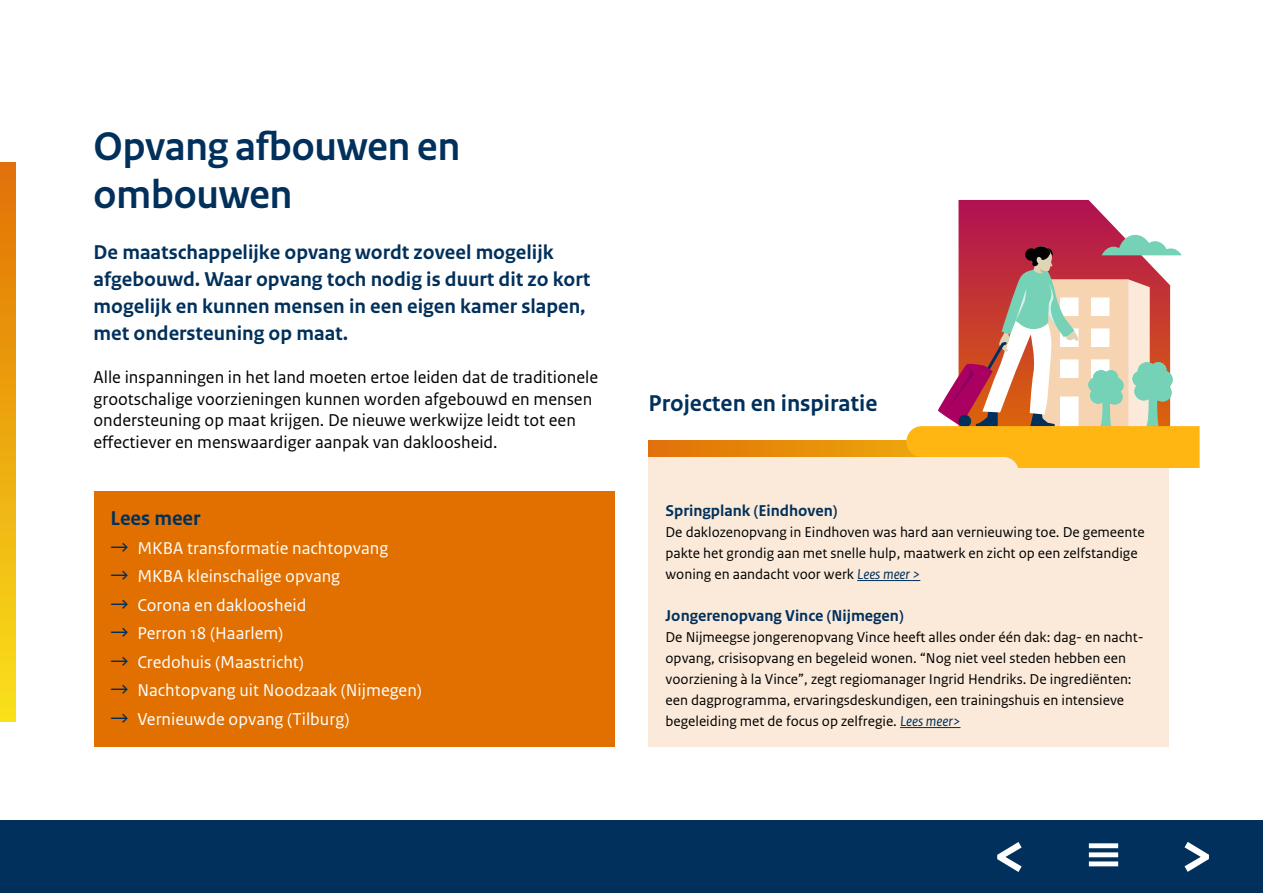
<style>
.page{position:relative;width:1263px;height:893px;background:#fff}
.page>*{position:absolute;margin:0;border:0;box-sizing:border-box;transform-origin:0 0}
.t1{font:700 50.4px "Rijksoverheid Sans Text";color:#fff;scale:1.48 1}
.t2{font:700 42px/48px "Rijksoverheid Sans Heading";color:#00305b}
.t3{font:700 24px "Rijksoverheid Sans Text";color:#00305b}
.intro{font:700 21px/27px "Rijksoverheid Sans Text";color:#00305b}
.P_platte_tekst{font:18px/21.6px "Rijksoverheid Sans Text";color:#000}
.t4{font:18px "Rijksoverheid Sans Text";color:#fff}
.P_platte_tekst-2{font:700 16.5px "Rijksoverheid Sans Text";color:#00305b}
.P_platte_tekst-3{font:15px/21px "Rijksoverheid Sans Text";color:#000}
.s1{font-size:21px;color:#00305b}
.s2{font-style:italic;color:#00305b}
</style>
<div class="page">
<div style="left:94px;top:491px;width:520px;height:256px;background:#e17000"></div>
<div style="left:648px;top:449px;width:521px;height:298px;background:#fbead9"></div>
<hr style="left:857px;top:580px;width:63px;height:1px;background:#00305b">
<hr style="left:900px;top:727px;width:60px;height:1px;background:#00305b">
<svg style="left:648px;top:441px;width:258px;height:16px;background:#e68a09"></svg>
<svg style="left:958px;top:200px;width:179px;height:35px"></svg>
<svg style="left:906px;top:235px;width:293px;height:233px"></svg>
<div style="left:0;top:162px;width:16px;height:560px;background:linear-gradient(to bottom,#e17105,#f9e11b)"></div>
<div style="left:0;top:821px;width:1263px;height:72px;background:#00305b"></div>
<svg style="left:1184px;top:842px;width:25px;height:30px"></svg>
<svg style="left:997px;top:842px;width:25px;height:30px"></svg>
<h3 class="t2" style="left:94px;top:124px;width:368px">Opvang afbouwen en ombouwen</h3>
<p class="intro" style="left:94px;top:239px;width:498px">De maatschappelijke opvang wordt zoveel mogelijk afgebouwd. Waar opvang toch nodig is duurt dit zo kort mogelijk en kunnen mensen in een eigen kamer slapen, met ondersteuning op maat.</p>
<p class="P_platte_tekst" style="left:94px;top:366px;width:506px">Alle inspanningen in het land moeten ertoe leiden dat de traditionele grootschalige voorzieningen kunnen worden afgebouwd en mensen ondersteuning op maat krijgen. De nieuwe werkwijze leidt tot een effectiever en menswaardiger aanpak van dakloosheid.</p>
<h3 class="intro" style="left:111px;top:505px;width:91px">Lees meer</h3>
<p class="t4" style="left:111px;top:537px;width:279px"><span class="s1">→</span> MKBA transformatie nachtopvang</p>
<p class="t4" style="left:111px;top:566px;width:231px"><span class="s1">→</span> MKBA kleinschalige opvang</p>
<p class="t4" style="left:111px;top:594px;width:197px"><span class="s1">→</span> Corona en dakloosheid</p>
<p class="t4" style="left:111px;top:623px;width:174px"><span class="s1">→</span> Perron 18 (Haarlem)</p>
<p class="t4" style="left:111px;top:651px;width:195px"><span class="s1">→</span> Credohuis (Maastricht)</p>
<p class="t4" style="left:111px;top:680px;width:313px"><span class="s1">→</span> Nachtopvang uit Noodzaak (Nijmegen)</p>
<p class="t4" style="left:111px;top:708px;width:240px"><span class="s1">→</span> Vernieuwde opvang (Tilburg)</p>
<h4 class="t3" style="left:648px;top:390px;width:231px">Projecten en inspiratie</h4>
<p class="P_platte_tekst-2" style="left:665px;top:501px;width:173px">Springplank (Eindhoven)</p>
<p class="P_platte_tekst-3" style="left:665px;top:522px;width:481px">De daklozenopvang in Eindhoven was hard aan vernieuwing toe. De gemeente pakte het grondig aan met snelle hulp, maatwerk en zicht op een zelfstandige woning en aandacht voor werk <span class="s2">Lees meer &gt;</span></p>
<p class="P_platte_tekst-2" style="left:665px;top:606px;width:240px">Jongerenopvang Vince (Nijmegen)</p>
<p class="P_platte_tekst-3" style="left:665px;top:627px;width:478px">De Nijmeegse jongerenopvang Vince heeft alles onder één dak: dag- en nacht&shy;opvang, crisisopvang en begeleid wonen. “Nog niet veel steden hebben een voorziening à la Vince”, zegt regiomanager Ingrid Hendriks. De ingrediënten: een dagprogramma, ervaringsdeskundigen, een trainingshuis en intensieve begeleiding met de focus op zelfregie. <span class="s2">Lees meer&gt;</span></p>
<h1 class="t1" style="left:1084px;top:825px;width:28px">≡</h1>
</div>
